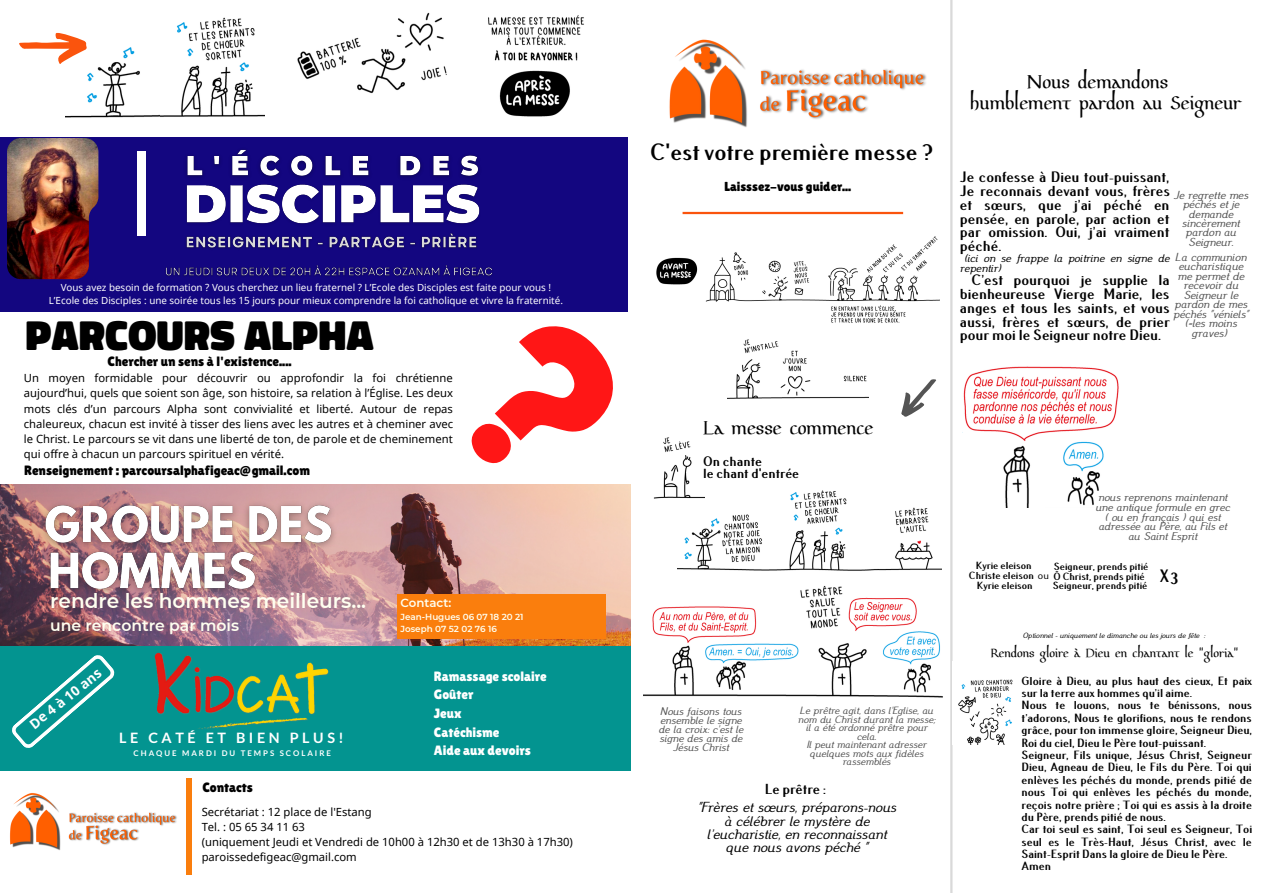
<style>
.page{position:relative;width:1263px;height:893px;background:#fff}
.page>*{position:absolute;margin:0;border:0;box-sizing:border-box;transform-origin:0 0}
.t1{font:900 42.67px "Don Jose";color:#000}
.t2{font:700 23.48px "Pfennig";color:#000}
.t3{font:20.48px "Pfeffer Mediaeval";color:#000}
.t4{font:600 20.02px "Montserrat";color:#fffff0}
.t5{font:700 17.85px "Pfennig";color:#000}
.t6{font:600 15.6px "Montserrat";color:#fffff0}
.t7{font:700 15px/13.8px "Pfennig";color:#000;text-align:justify}
.t8{font:italic 14.4px/13.4px "Pfennig";color:#000;text-align:center}
.t9{font:700 14.4px "Lato";letter-spacing:.25em;color:#fff}
.t10{font:700 14.4px "Pfennig";color:#000}
.t11{font:700 13.73px "Pfennig";color:#000}
.t12{font:700 13.58px "Open Sans";color:#fff}
.t13{font:13.5px "Lilita One";color:#000}
.t14{font:13.5px "Lilita One";color:#fff}
.t15{font:13.12px "Pfeffer Mediaeval";color:#000}
.t16{font:13.05px "Lilita One";color:#000}
.t17{font:700 11.85px/12.4px "Pfennig";color:#000;text-align:justify}
.t18{font:600 11.7px "Montserrat";color:#fffff0}
.t19{font:italic 11.62px/9.4px "Pfennig";color:#545454;text-align:center}
.t20{font:italic 11.55px/10.2px "Pfennig";color:#000}
.t21{font:italic 11.32px/9.6px "Pfennig";color:#545454;text-align:center}
.t22{font:11.25px/15.2px "Noto Sans";color:#000;text-align:justify}
.t23{font:italic 11.1px/9px "Pfennig";color:#545454;text-align:center}
.t24{font:italic 10.43px/8.4px "Pfennig";color:#545454;text-align:center}
.t25{font:700 10.35px "Pfennig";color:#000}
.t26{font:9.82px "Noto Sans";color:#fff}
.t27{font:600 8.77px "Montserrat";color:#fffff0}
.t28{font:700 7.88px "Lato";letter-spacing:.25em;color:#fff}
.t29{font:italic 7.57px "Pfennig";color:#000}
.s1{font-weight:400}
</style>
<div class="page">
<img style="left:0;top:484px;width:631px;height:162px">
<div style="left:0;top:646px;width:631px;height:124px;background:#039490"></div>
<hr style="left:950px;top:0;width:2px;height:893px;background:#d9d9d9">
<img style="left:727px;top:339px;width:141px;height:60px">
<img style="left:678px;top:490px;width:263px;height:81px">
<img style="left:653px;top:437px;width:51px;height:89px">
<img style="left:643px;top:585px;width:300px;height:113px">
<img style="left:963px;top:366px;width:156px;height:142px">
<img style="left:958px;top:679px;width:55px;height:65px">
<svg style="left:901px;top:379px;width:35px;height:38px"></svg>
<div style="left:0;top:137px;width:627px;height:174px;background:#130680"></div>
<div style="left:137px;top:151px;width:9px;height:85px;background:#fff"></div>
<img style="left:7px;top:138px;width:91px;height:141px">
<img style="left:10px;top:793px;width:167px;height:57px">
<div style="left:186px;top:778px;width:6px;height:97px;background:#fa7e0d"></div>
<div style="left:397px;top:594px;width:208px;height:45px;background:#fa7e0d"></div>
<img style="left:669px;top:39px;width:258px;height:89px">
<hr style="left:682px;top:212px;width:221px;height:2px;background:#fa540d">
<img style="left:155px;top:653px;width:174px;height:76px">
<svg style="left:12px;top:655px;width:103px;height:93px"></svg>
<img style="left:656px;top:236px;width:284px;height:87px">
<div style="left:959px;top:434px;width:16px;height:83px;background:#fff"></div>
<img style="left:186px;top:190px;width:294px;height:34px">
<img style="left:186px;top:149px;width:293px;height:41px">
<img style="left:165px;top:265px;width:328px;height:11px">
<img style="left:186px;top:233px;width:291px;height:16px">
<img style="left:35px;top:494px;width:307px;height:75px">
<img style="left:38px;top:540px;width:229px;height:76px">
<img style="left:65px;top:47px;width:96px;height:71px">
<img style="left:161px;top:17px;width:103px;height:100px">
<img style="left:297px;top:12px;width:150px;height:82px">
<img style="left:488px;top:15px;width:96px;height:102px">
<svg style="left:19px;top:32px;width:69px;height:34px"></svg>
<svg style="left:441px;top:304px;width:190px;height:193px"></svg>
<p class="t26" style="left:61px;top:280px;width:492px">Vous avez besoin de formation ? Vous cherchez un lieu fraternel ? L’Ecole des Disciples est faite pour vous !</p>
<p class="t26" style="left:49px;top:293px;width:516px">L’Ecole des Disciples : une soirée tous les 15 jours pour mieux comprendre la foi catholique et vivre la fraternité.</p>
<p class="t1" style="left:26px;top:301px;width:350px">PARCOURS ALPHA</p>
<p class="t13" style="left:108px;top:353px;width:185px">Chercher un sens à l'existence....</p>
<p class="t22" style="left:24px;top:370px;width:431px">Un moyen formidable pour découvrir ou approfondir la foi chrétienne aujourd’hui, quels que soient son âge, son histoire, sa relation à l’Église. Les deux mots clés d’un parcours Alpha sont convivialité et liberté. Autour de repas chaleureux, chacun est invité à tisser des liens avec les autres et à cheminer avec le Christ. Le parcours se vit dans une liberté de ton, de parole et de cheminement qui offre à chacun un parcours spirituel en vérité.</p>
<p class="t13" style="left:24px;top:462px;width:287px">Renseignement : parcoursalphafigeac@gmail.com</p>
<p class="t4" style="left:50px;top:589px;width:317px">rendre les hommes meilleurs...</p>
<p class="t18" style="left:400px;top:595px;width:52px">Contact:</p>
<p class="t27" style="left:400px;top:611px;width:125px">Jean-Hugues 06 07 18 20 21</p>
<p class="t6" style="left:50px;top:616px;width:191px">une rencontre par mois</p>
<p class="t27" style="left:400px;top:624px;width:98px">Joseph 07 52 02 76 16</p>
<p class="t12" style="left:25px;top:718px;width:89px;rotate:-39deg">De 4 à 10 ans</p>
<p class="t14" style="left:434px;top:668px;width:114px">Ramassage scolaire</p>
<p class="t14" style="left:434px;top:687px;width:41px">Goûter</p>
<p class="t14" style="left:434px;top:705px;width:29px">Jeux</p>
<p class="t14" style="left:434px;top:724px;width:67px">Catéchisme</p>
<p class="t14" style="left:434px;top:742px;width:98px">Aide aux devoirs</p>
<p class="t9" style="left:119px;top:728px;width:226px">LE CATÉ ET BIEN PLUS!</p>
<p class="t28" style="left:134px;top:748px;width:199px">CHAQUE MARDI DU TEMPS SCOLAIRE</p>
<p class="t13" style="left:202px;top:779px;width:52px">Contacts</p>
<p class="t22" style="left:202px;top:804px;width:172px">Secrétariat : 12 place de l'Estang</p>
<p class="t22" style="left:202px;top:819px;width:105px">Tel. : 05 65 34 11 63</p>
<p class="t22" style="left:202px;top:834px;width:373px">(uniquement Jeudi et Vendredi de 10h00 à 12h30 et de 13h30 à 17h30)</p>
<p class="t22" style="left:202px;top:849px;width:157px">paroissedefigeac@gmail.com</p>
<p class="t2" style="left:650px;top:135px;width:284px">C'est votre première messe ?</p>
<p class="t16" style="left:724px;top:179px;width:128px">Laisssez-vous guider...</p>
<p class="t3" style="left:1027px;top:68px;width:143px">Nous demandons</p>
<p class="t3" style="left:970px;top:89px;width:273px">humblement pardon au Seigneur</p>
<p class="t7" style="left:960px;top:169px;width:212px">Je confesse à Dieu tout-puissant, Je reconnais devant vous, frères et sœurs, que j’ai péché en pensée, en parole, par action et par omission. Oui, j’ai vraiment péché.</p>
<p class="t20" style="left:960px;top:252px;width:211px;text-indent:4px">(ici on se frappe la poitrine en signe de repentir)</p>
<p class="t7" style="left:960px;top:272px;width:211px;text-indent:12px">C’est pourquoi je supplie la bienheureuse Vierge Marie, les anges et tous les saints, et vous aussi, frères et sœurs, de prier pour moi le Seigneur notre Dieu.</p>
<p class="t19" style="left:1173px;top:189px;width:76px">Je regrette mes péchés et je demande sincèrement pardon au<br>Seigneur.</p>
<p class="t19" style="left:1173px;top:252px;width:77px">La communion eucharistique me permet de recevoir du<br>Seigneur le pardon de mes péchés "véniels" (=les moins graves)</p>
<p class="t3" style="left:703px;top:414px;width:172px">La messe commence</p>
<p class="t11" style="left:703px;top:452px;width:60px">On chante</p>
<p class="t11" style="left:703px;top:464px;width:98px">le chant d'entrée</p>
<p class="t23" style="left:658px;top:705px;width:87px">Nous faisons tous ensemble le signe de la croix: c'est le signe des amis de<br>Jésus Christ</p>
<p class="t24" style="left:798px;top:706px;width:139px">Le prêtre agit, dans l'Eglise, au nom du Christ durant la messe; il a été ordonné prêtre pour cela.</p>
<p class="t24" style="left:807px;top:740px;width:121px">Il peut maintenant adresser quelques mots aux fidèles rassemblés</p>
<p class="t10" style="left:765px;top:779px;width:63px">Le prêtre :</p>
<p class="t8" style="left:697px;top:800px;width:200px">"Frères et sœurs, préparons-nous à célébrer le mystère de l’eucharistie, en reconnaissant que nous avons péché "</p>
<p class="t21" style="left:1095px;top:492px;width:136px">nous reprenons maintenant une antique formule en grec ( ou en français ) qui est adressée au Père, au Fils et au Saint Esprit</p>
<p class="t5" style="left:1159px;top:563px;width:20px">X3</p>
<p class="t25" style="left:976px;top:558px;width:57px">Kyrie eleison</p>
<p class="t25" style="left:969px;top:568px;width:177px">Christe eleison <span class="s1">ou</span> Ô Christ, prends pitié</p>
<p class="t25" style="left:977px;top:578px;width:57px">Kyrie eleison</p>
<p class="t25" style="left:1054px;top:559px;width:96px">Seigneur, prends pitié</p>
<p class="t25" style="left:1053px;top:578px;width:96px">Seigneur, prends pitié</p>
<p class="t29" style="left:1023px;top:630px;width:184px">Optionnel - uniquement le dimanche ou les jours de fête :</p>
<p class="t15" style="left:990px;top:644px;width:249px">Rendons gloire à Dieu en chantant le "gloria"</p>
<p class="t17" style="left:1021px;top:674px;width:232px">Gloire à Dieu, au plus haut des cieux, Et paix sur la terre aux hommes qu’il aime.</p>
<p class="t17" style="left:1021px;top:698px;width:232px">Nous te louons, nous te bénissons, nous t’adorons, Nous te glorifions, nous te rendons grâce, pour ton immense gloire, Seigneur Dieu, Roi du ciel, Dieu le Père tout-puissant.</p>
<p class="t17" style="left:1021px;top:748px;width:232px">Seigneur, Fils unique, Jésus Christ, Seigneur Dieu, Agneau de Dieu, le Fils du Père. Toi qui enlèves les péchés du monde, prends pitié de nous Toi qui enlèves les péchés du monde, reçois notre prière ; Toi qui es assis à la droite du Père, prends pitié de nous.</p>
<p class="t17" style="left:1021px;top:822px;width:232px">Car toi seul es saint, Toi seul es Seigneur, Toi seul es le Très-Haut, Jésus Christ, avec le Saint-Esprit Dans la gloire de Dieu le Père.</p>
<p class="t17" style="left:1021px;top:859px;width:31px">Amen</p>
</div>
